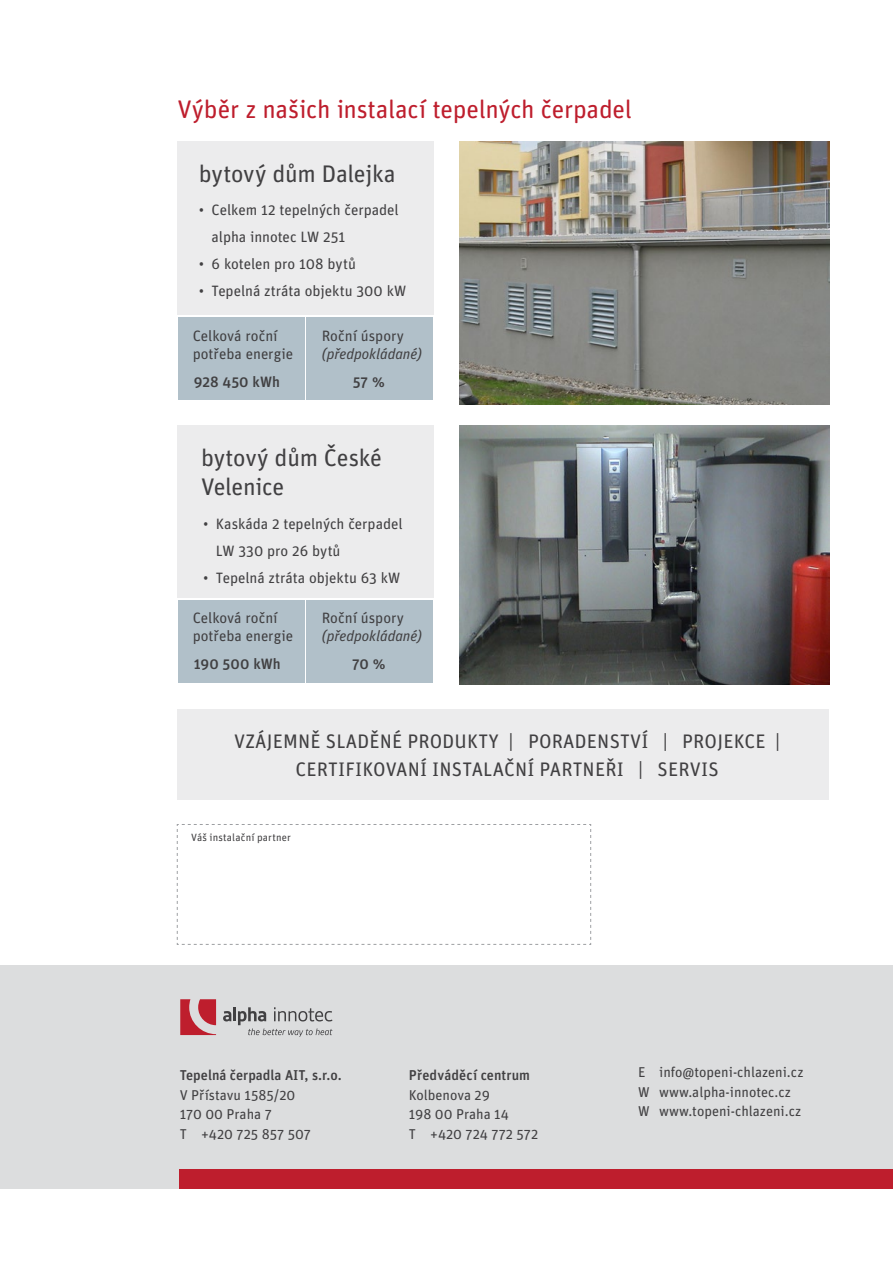
<style>
.page{position:relative;width:893px;height:1263px;background:#fff}
.page>*{position:absolute;margin:0;border:0;box-sizing:border-box;transform-origin:0 0}
.t1{font:25.5px "Unit Rounded Pro";letter-spacing:-.01em;color:#be1e2d}
.t2{font:24px/29.7px "Unit Pro";letter-spacing:-.01em;color:#414042}
.t3{font:19.65px/27.3px "Unit Pro";letter-spacing:.01em;color:#414042;text-align:center}
.t4{font:15px/27px "Unit Pro";letter-spacing:-.005em;color:#414042}
.t5{font:italic 15px "Unit Pro";letter-spacing:-.005em;color:#414042}
.t6{font:500 15px "Unit Pro";letter-spacing:.005em;color:#414042}
.t7{font:14.25px/19.5px "Unit Pro";color:#414042}
.t8{font:500 14.25px "Unit Pro";color:#414042}
.t9{font:10.5px "Unit Pro";letter-spacing:.02em;color:#414042}
</style>
<div class="page">
<div style="left:178px;top:600px;width:126px;height:83px;background:#b1c0c9"></div>
<div style="left:307px;top:600px;width:126px;height:83px;background:#b1c0c9"></div>
<div style="left:178px;top:317px;width:126px;height:83px;background:#b1c0c9"></div>
<div style="left:307px;top:317px;width:126px;height:83px;background:#b1c0c9"></div>
<div style="left:0;top:965px;width:893px;height:224px;background:#dcddde"></div>
<div style="left:180px;top:1169px;width:713px;height:20px;background:#be1e2d"></div>
<svg style="left:223px;top:1011px;width:8px;height:10px"></svg>
<hr style="left:233px;top:1007px;width:3px;height:14px;background:#414042">
<svg style="left:180px;top:999px;width:36px;height:36px"></svg>
<svg style="left:238px;top:1007px;width:94px;height:30px"></svg>
<img style="left:459px;top:141px;width:370px;height:263px">
<div style="left:177px;top:141px;width:257px;height:174px;background:#ececed"></div>
<div style="left:178px;top:425px;width:256px;height:172px;background:#ececed"></div>
<img style="left:459px;top:425px;width:370px;height:260px">
<svg style="left:176px;top:824px;width:415px;height:121px"></svg>
<div style="left:178px;top:709px;width:651px;height:91px;background:#ececed"></div>
<h1 class="t1" style="left:178px;top:91px;width:456px">Výběr z našich instalací tepelných čerpadel</h1>
<h2 class="t2" style="left:199px;top:157px;width:198px">bytový dům Dalejka</h2>
<p class="t4" style="left:212px;top:195px;width:189px;text-indent:-13px">• Celkem 12 tepelných čerpadel alpha innotec LW 251</p>
<p class="t4" style="left:199px;top:249px;width:159px">• 6 kotelen pro 108 bytů</p>
<p class="t4" style="left:199px;top:276px;width:209px">• Tepelná ztráta objektu 300 kW</p>
<p class="t4" style="left:193px;top:326px;width:102px;line-height:18px">Celková roční potřeba energie</p>
<p class="t6" style="left:194px;top:371px;width:88px">928 450 kWh</p>
<p class="t4" style="left:322px;top:321px;width:84px">Roční úspory</p>
<p class="t5" style="left:322px;top:343px;width:102px">(předpokládané)</p>
<p class="t6" style="left:353px;top:371px;width:34px">57 %</p>
<h2 class="t2" style="left:201px;top:441px;width:182px">bytový dům České<br>Velenice</h2>
<p class="t4" style="left:216px;top:510px;width:188px;text-indent:-13px">• Kaskáda 2 tepelných čerpadel<br>LW 330 pro 26 bytů</p>
<p class="t4" style="left:203px;top:564px;width:198px">• Tepelná ztráta objektu 63 kW</p>
<p class="t4" style="left:193px;top:608px;width:102px;line-height:18px">Celková roční potřeba energie</p>
<p class="t6" style="left:194px;top:653px;width:88px">190 500 kWh</p>
<p class="t4" style="left:322px;top:604px;width:84px">Roční úspory</p>
<p class="t5" style="left:322px;top:625px;width:102px">(předpokládané)</p>
<p class="t6" style="left:352px;top:653px;width:35px">70 %</p>
<h3 class="t3" style="left:234px;top:727px;width:548px">VZÁJEMNĚ SLADĚNÉ PRODUKTY | PORADENSTVÍ | PROJEKCE |<br>CERTIFIKOVANÍ INSTALAČNÍ PARTNEŘI | SERVIS</h3>
<p class="t9" style="left:191px;top:830px;width:101px">Váš instalační partner</p>
<p class="t8" style="left:180px;top:1065px;width:163px">Tepelná čerpadla AIT, s.r.o.</p>
<p class="t7" style="left:180px;top:1084px;width:133px">V Přístavu 1585/20<br>170 00 Praha 7<br>T +420 725 857 507</p>
<p class="t8" style="left:409px;top:1065px;width:123px">Předváděcí centrum</p>
<p class="t7" style="left:409px;top:1084px;width:131px">Kolbenova 29<br>198 00 Praha 14<br>T +420 724 772 572</p>
<p class="t7" style="left:638px;top:1062px;width:167px">E info@topeni-chlazeni.cz<br>W www.alpha-innotec.cz<br>W www.topeni-chlazeni.cz</p>
</div>
